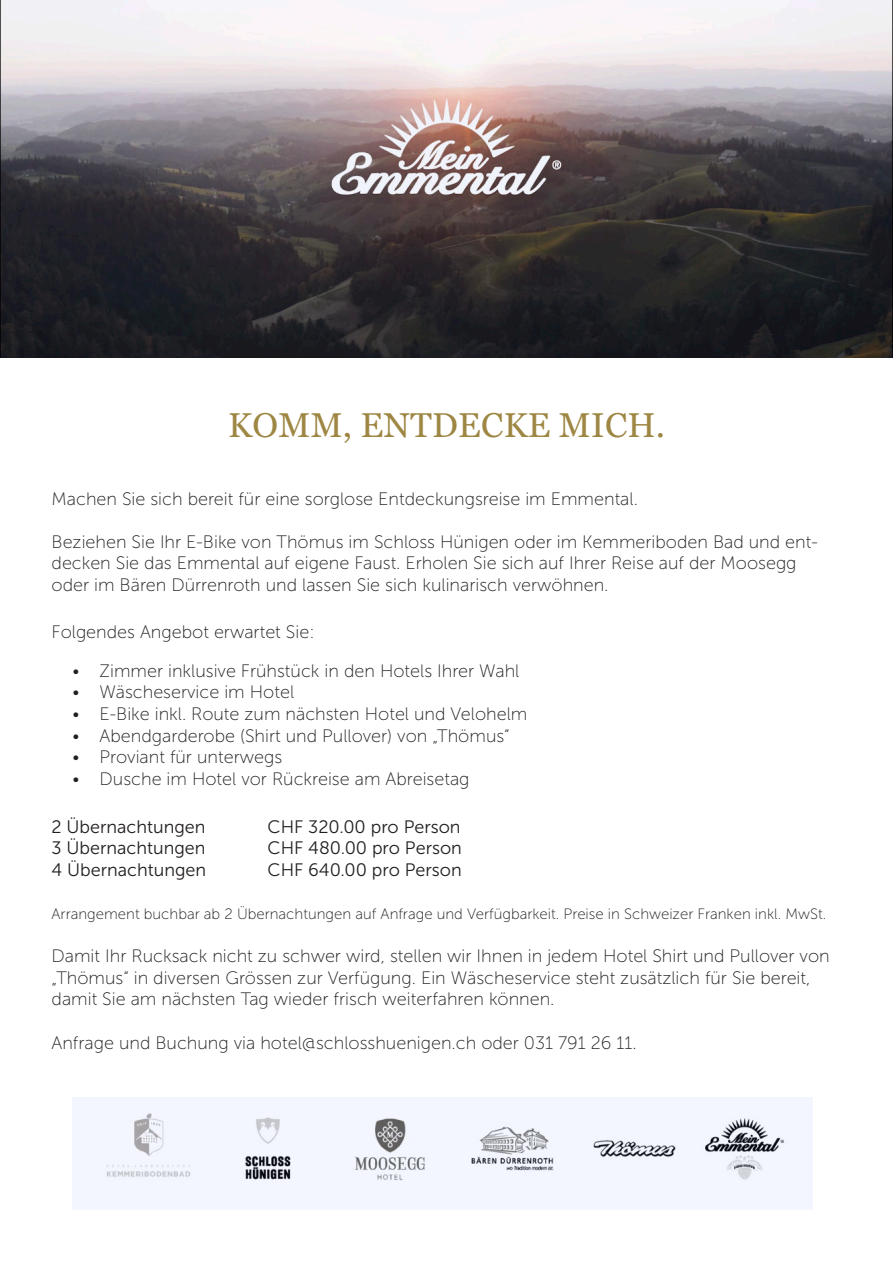
<style>
.page{position:relative;width:893px;height:1263px;background:#fff}
.page>*{position:absolute;margin:0;border:0;box-sizing:border-box;transform-origin:0 0}
.t1{font:34.5px "Georgia";letter-spacing:.01em;color:#9e8643}
.t2{font:18px/21.6px "Museo Sans 100";color:#231f20}
.t3{font:18px "Museo Sans 300";color:#231f20}
.t4{font:15px "Museo Sans 100";color:#231f20}
</style>
<div class="page">
<img style="left:0;top:0;width:893px;height:357px">
<img style="left:73px;top:1097px;width:739px;height:113px">
<p class="t1" style="left:228px;top:404px;width:438px">KOMM, ENTDECKE MICH.</p>
<p class="t2" style="left:52px;top:488px;width:588px">Machen Sie sich bereit für eine sorglose Entdeckungsreise im Emmental.</p>
<p class="t2" style="left:52px;top:531px;width:768px">Beziehen Sie Ihr E-Bike von Thömus im Schloss Hünigen oder im Kemmeriboden Bad und ent&shy;decken Sie das Emmental auf eigene Faust. Erholen Sie sich auf Ihrer Reise auf der Moosegg oder im Bären Dürrenroth und lassen Sie sich kulinarisch verwöhnen.</p>
<p class="t2" style="left:52px;top:621px;width:265px">Folgendes Angebot erwartet Sie:</p>
<p class="t2" style="left:73px;top:660px;width:448px">• Zimmer inklusive Frühstück in den Hotels Ihrer Wahl</p>
<p class="t2" style="left:73px;top:682px;width:223px">• Wäscheservice im Hotel</p>
<p class="t2" style="left:73px;top:703px;width:456px">• E-Bike inkl. Route zum nächsten Hotel und Velohelm</p>
<p class="t2" style="left:73px;top:725px;width:439px">• Abendgarderobe (Shirt und Pullover) von „Thömus“</p>
<p class="t2" style="left:73px;top:746px;width:211px">• Proviant für unterwegs</p>
<p class="t2" style="left:73px;top:768px;width:399px">• Dusche im Hotel vor Rückreise am Abreisetag</p>
<p class="t3" style="left:52px;top:817px;width:155px">2 Übernachtungen</p>
<p class="t3" style="left:268px;top:817px;width:195px">CHF 320.00 pro Person</p>
<p class="t3" style="left:52px;top:838px;width:155px">3 Übernachtungen</p>
<p class="t3" style="left:268px;top:838px;width:196px">CHF 480.00 pro Person</p>
<p class="t3" style="left:52px;top:860px;width:156px">4 Übernachtungen</p>
<p class="t3" style="left:268px;top:860px;width:196px">CHF 640.00 pro Person</p>
<p class="t4" style="left:52px;top:906px;width:776px">Arrangement buchbar ab 2 Übernachtungen auf Anfrage und Verfügbarkeit. Preise in Schweizer Franken inkl. MwSt.</p>
<p class="t2" style="left:52px;top:945px;width:780px">Damit Ihr Rucksack nicht zu schwer wird, stellen wir Ihnen in jedem Hotel Shirt und Pullover von „Thömus“ in diversen Grössen zur Verfügung. Ein Wäscheservice steht zusätzlich für Sie bereit, damit Sie am nächsten Tag wieder frisch weiterfahren können.</p>
<p class="t2" style="left:52px;top:1032px;width:587px">Anfrage und Buchung via hotel@schlosshuenigen.ch oder 031 791 26 11.</p>
</div>
